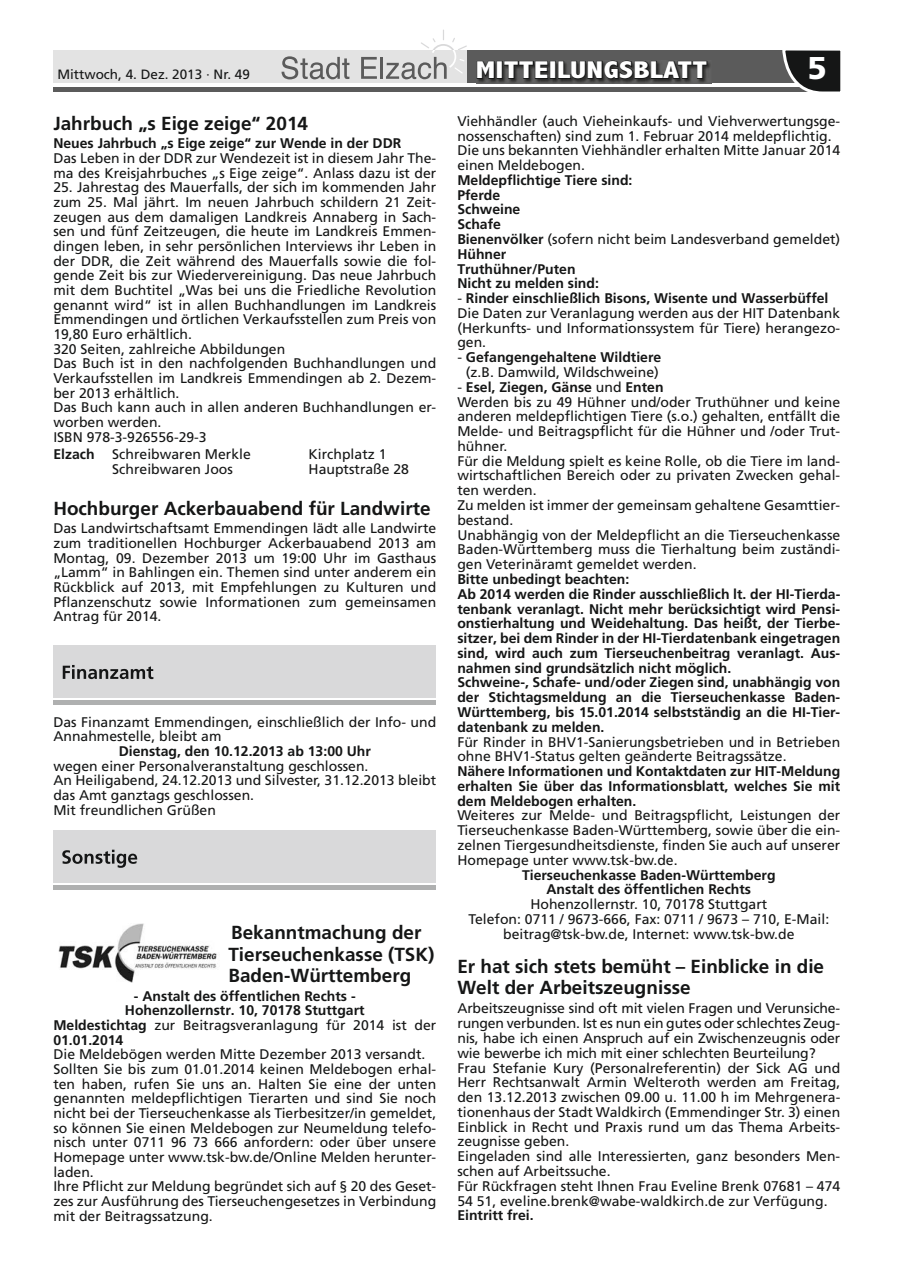
<style>
.page{position:relative;width:902px;height:1280px;background:#fff}
.page>*{position:absolute;margin:0;border:0;box-sizing:border-box;transform-origin:0 0}
.t1{font:900 31.5px "Frutiger";color:#fff}
.t2{font:800 condensed 24.45px "Abadi";letter-spacing:.01em;color:#fff;scale:1.26 1}
.t3{font:700 18.9px/21.3px "Frutiger";color:#151616}
.t4{font:13.95px/14.7px "Frutiger";color:#151616}
.t5{font:700 13.95px/14.9px "Frutiger";color:#151616}
.t6{font:13.5px "Frutiger";color:#151616}
.s1{font-weight:400}
.s2{font-weight:700}
</style>
<div class="page">
<div style="left:53px;top:51px;width:787px;height:32px;background:#e3e3e3"></div>
<div style="left:467px;top:51px;width:361px;height:32px;background:#5b5b5b"></div>
<hr style="left:53px;top:87px;width:787px;height:4px;background:#5b5b5b">
<svg style="left:780px;top:50px;width:61px;height:42px"></svg>
<svg style="left:281px;top:56px;width:68px;height:23px"></svg>
<svg style="left:361px;top:57px;width:16px;height:22px"></svg>
<hr style="left:380px;top:57px;width:3px;height:22px;background:#5b5b5b">
<svg style="left:386px;top:29px;width:81px;height:50px"></svg>
<img style="left:478px;top:63px;width:232px;height:20px">
<svg style="left:476px;top:60px;width:232px;height:20px"></svg>
<div style="left:53px;top:645px;width:17px;height:53px;background:#d9d9da"></div>
<div style="left:69px;top:645px;width:367px;height:53px;background:#d9d9da"></div>
<hr style="left:53px;top:700px;width:383px;height:4px;background:#afb0b0">
<svg style="left:63px;top:665px;width:90px;height:14px"></svg>
<div style="left:53px;top:830px;width:17px;height:52px;background:#d9d9da"></div>
<div style="left:69px;top:830px;width:367px;height:52px;background:#d9d9da"></div>
<hr style="left:53px;top:885px;width:383px;height:4px;background:#afb0b0">
<svg style="left:62px;top:850px;width:75px;height:18px"></svg>
<img style="left:58px;top:923px;width:159px;height:59px">
<p class="t6" style="left:57px;top:66px;width:194px">Mittwoch, 4. Dez. 2013 · Nr. 49</p>
<h2 class="t2" style="left:476px;top:57px;width:185px">MITTEILUNGSBLATT</h2>
<h1 class="t1" style="left:807px;top:49px;width:21px">5</h1>
<h3 class="t3" style="left:53px;top:112px;width:256px">Jahrbuch „s Eige zeige“ 2014</h3>
<p class="t5" style="left:53px;top:136px;width:349px">Neues Jahrbuch „s Eige zeige“ zur Wende in der DDR</p>
<p class="t4" style="left:53px;top:151px;width:384px">Das Leben in der DDR zur Wendezeit ist in diesem Jahr The&shy;ma des Kreisjahrbuches „s Eige zeige“. Anlass dazu ist der</p>
<p class="t4" style="left:53px;top:180px;width:384px">25. Jahrestag des Mauerfalls, der sich im kommenden Jahr zum 25. Mal jährt. Im neuen Jahrbuch schildern 21 Zeit&shy;zeugen aus dem damaligen Landkreis Annaberg in Sach&shy;sen und fünf Zeitzeugen, die heute im Landkreis Emmen&shy;dingen leben, in sehr persönlichen Interviews ihr Leben in der DDR, die Zeit während des Mauerfalls sowie die fol&shy;gende Zeit bis zur Wiedervereinigung. Das neue Jahrbuch mit dem Buchtitel „Was bei uns die Friedliche Revolution genannt wird“ ist in allen Buchhandlungen im Landkreis Emmendingen und örtlichen Verkaufsstellen zum Preis von 19,80 Euro erhältlich.<br>320 Seiten, zahlreiche Abbildungen<br>Das Buch ist in den nachfolgenden Buchhandlungen und Verkaufsstellen im Landkreis Emmendingen ab 2. Dezem&shy;ber 2013 erhältlich.<br>Das Buch kann auch in allen anderen Buchhandlungen er&shy;worben werden.<br>ISBN 978-3-926556-29-3</p>
<p class="t5" style="left:53px;top:447px;width:43px">Elzach</p>
<p class="t4" style="left:112px;top:447px;width:140px">Schreibwaren Merkle</p>
<p class="t4" style="left:308px;top:447px;width:79px">Kirchplatz 1</p>
<p class="t4" style="left:112px;top:462px;width:122px">Schreibwaren Joos</p>
<p class="t4" style="left:308px;top:462px;width:102px">Hauptstraße 28</p>
<h3 class="t3" style="left:53px;top:497px;width:378px">Hochburger Ackerbauabend für Landwirte</h3>
<p class="t4" style="left:53px;top:521px;width:384px;text-align:justify">Das Landwirtschaftsamt Emmendingen lädt alle Landwirte zum traditionellen Hochburger Ackerbauabend 2013 am Montag, 09. Dezember 2013 um 19:00 Uhr im Gasthaus „Lamm“ in Bahlingen ein. Themen sind unter anderem ein Rückblick auf 2013, mit Empfehlungen zu Kulturen und Pflanzenschutz sowie Informationen zum gemeinsamen Antrag für 2014.</p>
<p class="t4" style="left:457px;top:113px;width:384px">Viehhändler (auch Vieheinkaufs- und Viehverwertungsge&shy;nossenschaften) sind zum 1. Februar 2014 meldepflichtig.<br>Die uns bekannten Viehhändler erhalten Mitte Januar 2014 einen Meldebogen.</p>
<p class="t5" style="left:457px;top:172px;width:384px">Meldepflichtige Tiere sind:<br>Pferde<br>Schweine<br>Schafe<br>Bienenvölker <span class="s1">(sofern nicht beim Landesverband gemeldet)<br></span>Hühner<br>Truthühner/Puten<br>Nicht zu melden sind:</p>
<p class="t4" style="left:457px;top:291px;width:384px">- <span class="s2">Rinder einschließlich Bisons, Wisente und Wasserbüffel </span>Die Daten zur Veranlagung werden aus der HIT Datenbank (Herkunfts- und Informationssystem für Tiere) herangezo&shy;gen.</p>
<p class="t4" style="left:457px;top:350px;width:205px;text-align:center">- <span class="s2">Gefangengehaltene Wildtiere </span>(z.B. Damwild, Wildschweine)</p>
<p class="t4" style="left:457px;top:379px;width:384px">- <span class="s2">Esel, Ziegen, Gänse</span> und <span class="s2">Enten<br></span>Werden bis zu 49 Hühner und/oder Truthühner und keine anderen meldepflichtigen Tiere (s.o.) gehalten, entfällt die Melde- und Beitragspflicht für die Hühner und /oder Trut&shy;hühner.<br>Für die Meldung spielt es keine Rolle, ob die Tiere im land&shy;wirtschaftlichen Bereich oder zu privaten Zwecken gehal&shy;ten werden.<br>Zu melden ist immer der gemeinsam gehaltene Gesamttier&shy;bestand.<br>Unabhängig von der Meldepflicht an die Tierseuchenkasse Baden-Württemberg muss die Tierhaltung beim zuständi&shy;gen Veterinäramt gemeldet werden.</p>
<p class="t5" style="left:457px;top:571px;width:384px">Bitte unbedingt beachten:<br>Ab 2014 werden die Rinder ausschließlich lt. der HI-Tierda&shy;tenbank veranlagt. Nicht mehr berücksichtigt wird Pensi&shy;onstierhaltung und Weidehaltung. Das heißt, der Tierbe&shy;sitzer, bei dem Rinder in der HI-Tierdatenbank eingetragen sind, wird auch zum Tierseuchenbeitrag veranlagt. Aus&shy;nahmen sind grundsätzlich nicht möglich.<br>Schweine-, Schafe- und/oder Ziegen sind, unabhängig von der Stichtagsmeldung an die Tierseuchenkasse Baden-Württemberg, bis 15.01.2014 selbstständig an die HI-Tier&shy;datenbank zu melden.</p>
<p class="t4" style="left:457px;top:734px;width:384px">Für Rinder in BHV1-Sanierungsbetrieben und in Betrieben ohne BHV1-Status gelten geänderte Beitragssätze.</p>
<p class="t5" style="left:457px;top:764px;width:384px;text-align:justify">Nähere Informationen und Kontaktdaten zur HIT-Meldung erhalten Sie über das Informationsblatt, welches Sie mit dem Meldebogen erhalten.</p>
<p class="t4" style="left:457px;top:808px;width:384px;text-align:justify">Weiteres zur Melde- und Beitragspflicht, Leistungen der Tierseuchenkasse Baden-Württemberg, sowie über die ein&shy;zelnen Tiergesundheitsdienste, finden Sie auch auf unserer Homepage unter www.tsk-bw.de.</p>
<p class="t5" style="left:522px;top:867px;width:255px;text-align:center">Tierseuchenkasse Baden-Württemberg<br>Anstalt des öffentlichen Rechts</p>
<p class="t4" style="left:468px;top:897px;width:362px;text-align:center">Hohenzollernstr. 10, 70178 Stuttgart<br>Telefon: 0711 / 9673-666, Fax: 0711 / 9673 – 710, E-Mail: beitrag@tsk-bw.de, Internet: www.tsk-bw.de</p>
<h3 class="t3" style="left:457px;top:955px;width:368px">Er hat sich stets bemüht – Einblicke in die<br>Welt der Arbeitszeugnisse</h3>
<p class="t4" style="left:457px;top:1001px;width:384px">Arbeitszeugnisse sind oft mit vielen Fragen und Verunsiche&shy;rungen verbunden. Ist es nun ein gutes oder schlechtes Zeug&shy;nis, habe ich einen Anspruch auf ein Zwischenzeugnis oder wie bewerbe ich mich mit einer schlechten Beurteilung?<br>Frau Stefanie Kury (Personalreferentin) der Sick AG und Herr Rechtsanwalt Armin Welteroth werden am Freitag, den 13.12.2013 zwischen 09.00 u. 11.00 h im Mehrgenera&shy;tionenhaus der Stadt Waldkirch (Emmendinger Str. 3) einen Einblick in Recht und Praxis rund um das Thema Arbeits&shy;zeugnisse geben.<br>Eingeladen sind alle Interessierten, ganz besonders Men&shy;schen auf Arbeitssuche.<br>Für Rückfragen steht Ihnen Frau Eveline Brenk 07681 – 474<br>54 51, eveline.brenk@wabe-waldkirch.de zur Verfügung.</p>
<p class="t5" style="left:457px;top:1208px;width:78px">Eintritt frei.</p>
<p class="t4" style="left:53px;top:714px;width:384px">Das Finanzamt Emmendingen, einschließlich der Info- und<br>Annahmestelle, bleibt am</p>
<p class="t5" style="left:119px;top:743px;width:254px">Dienstag, den 10.12.2013 ab 13:00 Uhr</p>
<p class="t4" style="left:53px;top:758px;width:384px">wegen einer Personalveranstaltung geschlossen.<br>An Heiligabend, 24.12.2013 und Silvester, 31.12.2013 bleibt das Amt ganztags geschlossen.<br>Mit freundlichen Grüßen</p>
<h3 class="t3" style="left:228px;top:922px;width:207px">Bekanntmachung der<br>Tierseuchenkasse (TSK)<br>Baden-Württemberg</h3>
<p class="t5" style="left:134px;top:988px;width:223px">- Anstalt des öffentlichen Rechts -</p>
<p class="t5" style="left:125px;top:1003px;width:241px">Hohenzollernstr. 10, 70178 Stuttgart</p>
<p class="t4" style="left:53px;top:1018px;width:384px"><span class="s2">Meldestichtag</span> zur Beitragsveranlagung für 2014 ist der</p>
<p class="t5" style="left:53px;top:1032px;width:72px">01.01.2014</p>
<p class="t4" style="left:53px;top:1047px;width:384px">Die Meldebögen werden Mitte Dezember 2013 versandt.<br>Sollten Sie bis zum 01.01.2014 keinen Meldebogen erhal&shy;ten haben, rufen Sie uns an. Halten Sie eine der unten genannten meldepflichtigen Tierarten und sind Sie noch nicht bei der Tierseuchenkasse als Tierbesitzer/in gemeldet, so können Sie einen Meldebogen zur Neumeldung telefo&shy;nisch unter 0711 96 73 666 anfordern: oder über unsere Homepage unter www.tsk-bw.de/Online Melden herunter&shy;laden.<br>Ihre Pflicht zur Meldung begründet sich auf § 20 des Geset&shy;zes zur Ausführung des Tierseuchengesetzes in Verbindung mit der Beitragssatzung.</p>
</div>
